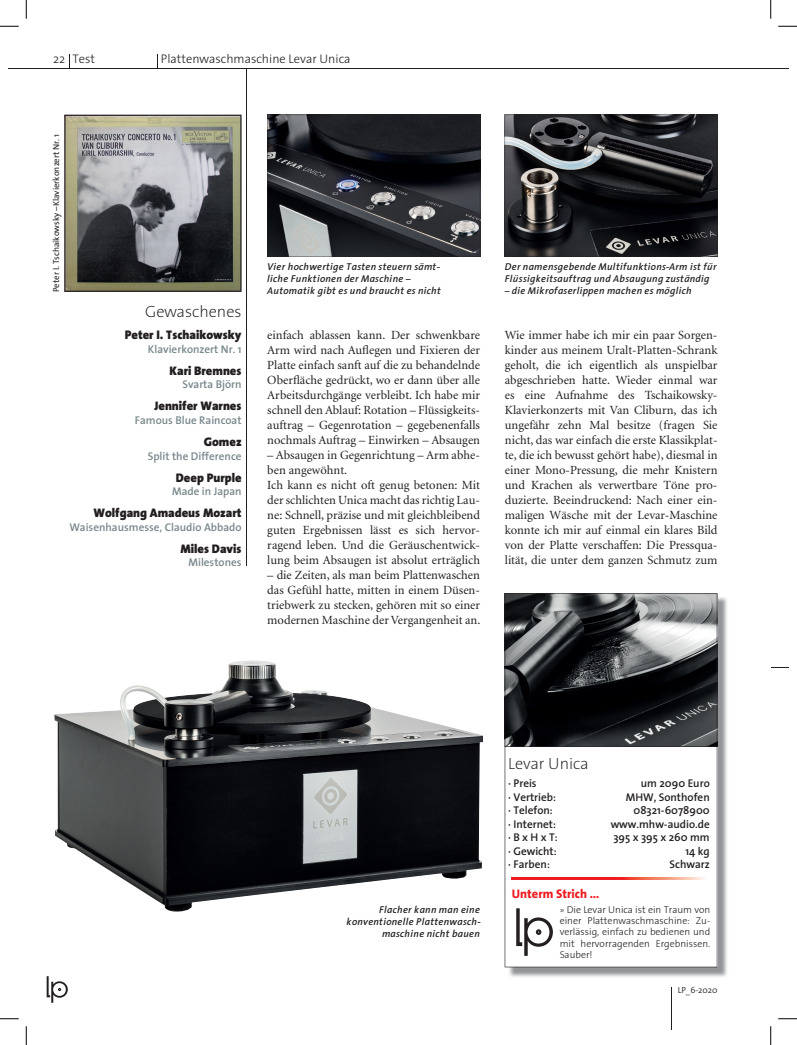
<style>
.page{position:relative;width:797px;height:1045px;background:#fff}
.page>*{position:absolute;margin:0;border:0;box-sizing:border-box;transform-origin:0 0}
.t1{font:200 16.25px "Thesis Sans";color:#231f20}
.t2{font:12.5px/15px "Minion";color:#231f20;text-align:justify}
.t3{font:900 12.5px "Thesis Sans";color:#231f20}
.t4{font:300 12.5px "Thesis Sans";color:#231f20}
.t5{font:800 12.5px "Thesis Sans";color:#ee1d23}
.t6{font:600 11.25px "Thesis Sans";color:#231f20}
.t7{font:600 11.25px "Thesis Sans";color:#78878b}
.t8{font:italic 600 10px/12px "Thesis Sans";color:#231f20}
.t9{font:300 10px/11.2px "Thesis Sans";color:#231f20;text-align:justify}
.t10{font:8.75px "Thesis Sans";color:#231f20}
.t11{font:300 8.75px "Thesis Sans";color:#231f20}
</style>
<div class="page">
<hr style="left:9px;top:69px;width:761px;height:1px;background:#231f20">
<svg style="left:69px;top:55px;width:1px;height:14px"></svg>
<svg style="left:157px;top:55px;width:1px;height:14px"></svg>
<hr style="left:671px;top:986px;width:1px;height:43px;background:#231f20">
<svg style="left:47px;top:976px;width:21px;height:26px"></svg>
<hr style="left:246px;top:69px;width:1px;height:497px;background:#231f20">
<svg style="left:64px;top:115px;width:177px;height:177px;background:#787874"></svg>
<img style="left:508px;top:596px;width:219px;height:381px">
<svg style="left:504px;top:747px;width:213px;height:220px"></svg>
<svg style="left:504px;top:593px;width:213px;height:154px;background:#414345"></svg>
<svg style="left:516px;top:908px;width:37px;height:48px"></svg>
<svg style="left:511px;top:878px;width:199px;height:1px"></svg>
<svg style="left:771px;top:667px;width:17px;height:1px"></svg>
<svg style="left:267px;top:115px;width:213px;height:142px;background:#313237"></svg>
<svg style="left:504px;top:115px;width:213px;height:142px;background:#2c2c2f"></svg>
<img style="left:54px;top:660px;width:429px;height:252px">
<svg style="left:0;top:25px;width:19px;height:2px"></svg>
<svg style="left:778px;top:25px;width:19px;height:2px"></svg>
<svg style="left:0;top:1018px;width:19px;height:1px"></svg>
<svg style="left:778px;top:1018px;width:19px;height:1px"></svg>
<svg style="left:25px;top:0;width:2px;height:19px"></svg>
<svg style="left:25px;top:1026px;width:2px;height:19px"></svg>
<svg style="left:770px;top:0;width:1px;height:19px"></svg>
<svg style="left:770px;top:1026px;width:1px;height:19px"></svg>
<p class="t4" style="left:53px;top:52px;width:43px">22 Test</p>
<p class="t4" style="left:161px;top:52px;width:191px">Plattenwaschmaschine Levar Unica</p>
<p class="t10" style="left:51px;top:292px;width:160px;rotate:-90deg">Peter I. Tschaikowsky –Klavierkonzert Nr. 1</p>
<h1 class="t1" style="left:145px;top:303px;width:98px">Gewaschenes</h1>
<p class="t3" style="left:125px;top:328px;width:118px">Peter I. Tschaikowsky</p>
<p class="t7" style="left:148px;top:343px;width:95px">Klavierkonzert Nr. 1</p>
<p class="t3" style="left:170px;top:363px;width:73px">Kari Bremnes</p>
<p class="t7" style="left:182px;top:378px;width:61px">Svarta Björn</p>
<p class="t3" style="left:154px;top:399px;width:89px">Jennifer Warnes</p>
<p class="t7" style="left:135px;top:414px;width:108px">Famous Blue Raincoat</p>
<p class="t3" style="left:204px;top:434px;width:39px">Gomez</p>
<p class="t7" style="left:148px;top:449px;width:95px">Split the Difference</p>
<p class="t3" style="left:176px;top:470px;width:67px">Deep Purple</p>
<p class="t7" style="left:172px;top:485px;width:71px">Made in Japan</p>
<p class="t3" style="left:93px;top:506px;width:150px">Wolfgang Amadeus Mozart</p>
<p class="t7" style="left:69px;top:521px;width:174px">Waisenhausmesse, Claudio Abbado</p>
<p class="t3" style="left:180px;top:541px;width:63px">Miles Davis</p>
<p class="t7" style="left:188px;top:556px;width:55px">Milestones</p>
<p class="t8" style="left:267px;top:261px;width:176px">Vier hochwertige Tasten steuern sämt&shy;liche Funktionen der Maschine –<br>Automatik gibt es und braucht es nicht</p>
<p class="t8" style="left:505px;top:261px;width:214px">Der namensgebende Multifunktions-Arm ist für<br>Flüssigkeitsauftrag und Absaugung zuständig</p>
<p class="t8" style="left:505px;top:285px;width:189px">– die Mikrofaserlippen machen es möglich</p>
<p class="t2" style="left:267px;top:328px;width:214px">einfach ablassen kann. Der schwenkbare Arm wird nach Auflegen und Fixieren der Platte einfach sanft auf die zu behandelnde Oberfläche gedrückt, wo er dann über alle Arbeitsdurchgänge verbleibt. Ich habe mir schnell den Ablauf: Rotation – Flüssigkeits&shy;auftrag – Gegenrotation – gegebenenfalls nochmals Auftrag – Einwirken – Absaugen</p>
<p class="t2" style="left:267px;top:448px;width:214px;text-align:left">– Absaugen in Gegenrichtung – Arm abhe&shy;ben angewöhnt.<br>Ich kann es nicht oft genug betonen: Mit der schlichten Unica macht das richtig Lau&shy;ne: Schnell, präzise und mit gleichbleibend guten Ergebnissen lässt es sich hervor&shy;ragend leben. Und die Geräuschentwick&shy;lung beim Absaugen ist absolut erträglich</p>
<p class="t2" style="left:267px;top:568px;width:214px">– die Zeiten, als man beim Plattenwaschen das Gefühl hatte, mitten in einem Düsen&shy;triebwerk zu stecken, gehören mit so einer modernen Maschine der Vergangenheit an.</p>
<p class="t2" style="left:505px;top:328px;width:214px">Wie immer habe ich mir ein paar Sorgen&shy;kinder aus meinem Uralt-Platten-Schrank geholt, die ich eigentlich als unspielbar abgeschrieben hatte. Wieder einmal war es eine Aufnahme des Tschaikowsky-Klavierkonzerts mit Van Cliburn, das ich ungefähr zehn Mal besitze (fragen Sie nicht, das war einfach die erste Klassikplat&shy;te, die ich bewusst gehört habe), diesmal in einer Mono-Pressung, die mehr Knistern und Krachen als verwertbare Töne pro&shy;duzierte. Beeindruckend: Nach einer ein&shy;maligen Wäsche mit der Levar-Maschine konnte ich mir auf einmal ein klares Bild von der Platte verschaffen: Die Pressqua&shy;lität, die unter dem ganzen Schmutz zum</p>
<p class="t8" style="left:346px;top:903px;width:135px;text-align:right">Flacher kann man eine konventionelle Plattenwasch&shy;maschine nicht bauen</p>
<h1 class="t1" style="left:508px;top:754px;width:82px">Levar Unica</h1>
<p class="t6" style="left:508px;top:777px;width:30px">· Preis</p>
<p class="t6" style="left:640px;top:777px;width:70px">um 2090 Euro</p>
<p class="t6" style="left:508px;top:790px;width:49px">· Vertrieb:</p>
<p class="t6" style="left:625px;top:790px;width:85px">MHW, Sonthofen</p>
<p class="t6" style="left:508px;top:804px;width:46px">· Telefon:</p>
<p class="t6" style="left:633px;top:804px;width:78px">08321-6078900</p>
<p class="t6" style="left:508px;top:817px;width:49px">· Internet:</p>
<p class="t6" style="left:610px;top:817px;width:101px">www.mhw-audio.de</p>
<p class="t6" style="left:508px;top:831px;width:51px">· B x H x T:</p>
<p class="t6" style="left:613px;top:831px;width:98px">395 x 395 x 260 mm</p>
<p class="t6" style="left:508px;top:844px;width:50px">· Gewicht:</p>
<p class="t6" style="left:685px;top:844px;width:26px">14 kg</p>
<p class="t6" style="left:508px;top:858px;width:43px">· Farben:</p>
<p class="t6" style="left:669px;top:858px;width:42px">Schwarz</p>
<p class="t5" style="left:511px;top:886px;width:89px">Unterm Strich …</p>
<p class="t9" style="left:559px;top:904px;width:152px">» Die Levar Unica ist ein Traum von einer Plattenwaschmaschine: Zu&shy;verlässig, einfach zu bedienen und mit hervorragenden Ergebnissen.<br>Sauber!</p>
<p class="t11" style="left:677px;top:985px;width:41px">LP_6-2020</p>
</div>
